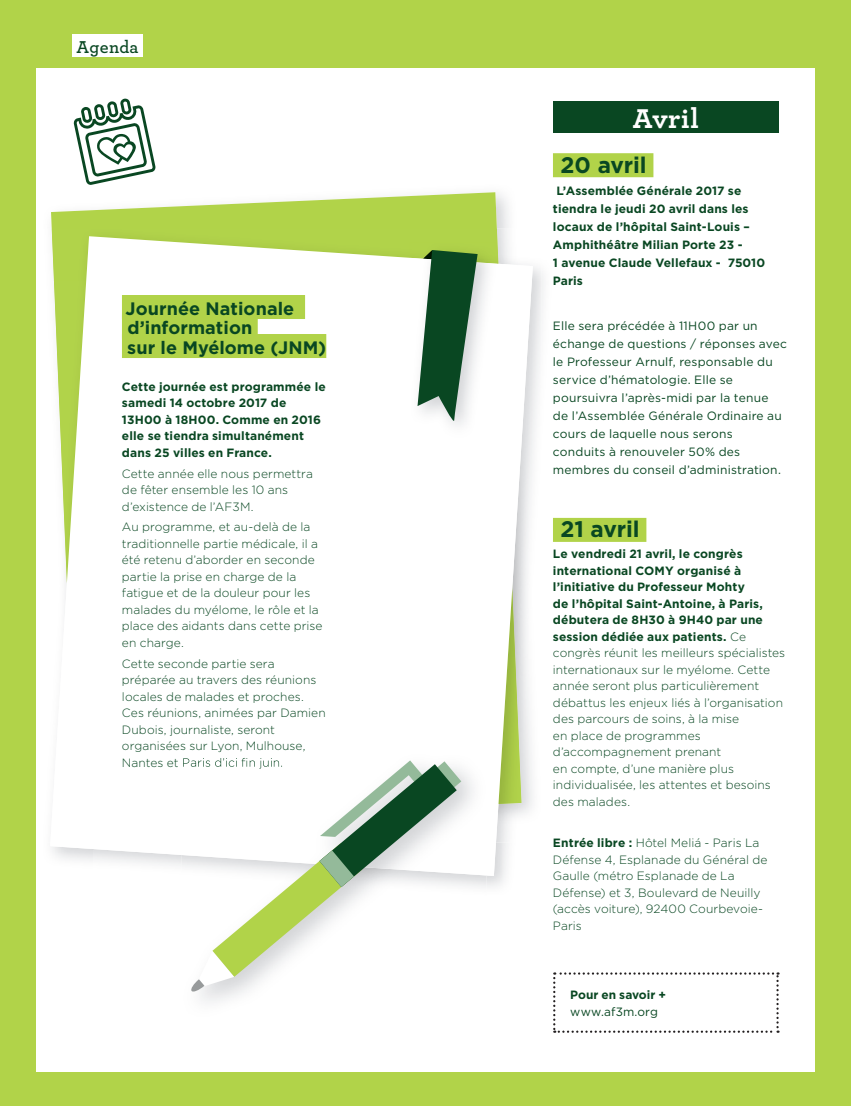
<style>
.page{position:relative;width:851px;height:1106px;background:#fff}
.page>*{position:absolute;margin:0;border:0;box-sizing:border-box;transform-origin:0 0}
.t1{font:700 28.5px "Archer";letter-spacing:.02em;color:#fff}
.t2{font:700 22.5px "Gotham";letter-spacing:-.005em;color:#094722}
.t3{font:700 18px/19.5px "Gotham";letter-spacing:.005em;color:#094722}
.t4{font:600 18px "Archer";letter-spacing:.01em;color:#094722}
.t5{font:300 12px/16.5px "Gotham";letter-spacing:.005em;color:#094722}
.t6{font:12px/18px "Gotham";letter-spacing:.015em;color:#094722}
.t7{font:700 12px/18px "Gotham";letter-spacing:.01em;color:#094722}
.s1{font-weight:700}
</style>
<div class="page">
<div style="left:0;top:0;width:850px;height:1106px;background:#b1d349"></div>
<div style="left:36px;top:68px;width:778px;height:1003px;background:#fff"></div>
<svg style="left:51px;top:192px;width:458px;height:37px;fill:#b1d349"></svg>
<svg style="left:553px;top:972px;width:225px;height:60px"></svg>
<div style="left:72px;top:34px;width:71px;height:23px;background:#fff"></div>
<div style="left:553px;top:153px;width:100px;height:24px;background:#b1d349"></div>
<div style="left:553px;top:518px;width:93px;height:24px;background:#b1d349"></div>
<div style="left:553px;top:101px;width:225px;height:31px;background:#094722"></div>
<svg style="left:73px;top:98px;width:83px;height:87px"></svg>
<div style="left:52px;top:229px;width:446px;height:7px;background:#b1d34a"></div>
<svg style="left:52px;top:236px;width:480px;height:640px"></svg>
<div style="left:116px;top:294px;width:210px;height:501px;background:#fff"></div>
<div style="left:122px;top:295px;width:183px;height:24px;background:#b1d349"></div>
<div style="left:122px;top:314px;width:136px;height:24px;background:#b1d349"></div>
<div style="left:122px;top:334px;width:204px;height:24px;background:#b1d349"></div>
<img style="left:410px;top:242px;width:87px;height:16px">
<img style="left:410px;top:258px;width:87px;height:181px">
<svg style="left:417px;top:250px;width:60px;height:176px"></svg>
<img style="left:182px;top:751px;width:304px;height:124px">
<img style="left:182px;top:751px;width:144px;height:44px">
<img style="left:207px;top:751px;width:98px;height:1px">
<svg style="left:182px;top:751px;width:25px;height:1px"></svg>
<img style="left:182px;top:758px;width:100px;height:10px">
<img style="left:182px;top:758px;width:39px;height:9px">
<svg style="left:190px;top:760px;width:271px;height:232px"></svg>
<h3 class="t4" style="left:77px;top:40px;width:63px">Agenda</h3>
<h3 class="t3" style="left:125px;top:299px;width:202px">Journée Nationale d’information<br>sur le Myélome (JNM)</h3>
<p class="t7" style="left:122px;top:378px;width:205px;line-height:16.5px">Cette journée est programmée le samedi 14 octobre 2017 de<br>13H00 à 18H00. Comme en 2016 elle se tiendra simultanément dans 25 villes en France.</p>
<p class="t5" style="left:122px;top:465px;width:192px">Cette année elle nous permettra de fêter ensemble les 10 ans d’existence de l’AF3M.</p>
<p class="t5" style="left:122px;top:519px;width:202px">Au programme, et au-delà de la traditionnelle partie médicale, il a été retenu d’aborder en seconde partie la prise en charge de la fatigue et de la douleur pour les malades du myélome, le rôle et la place des aidants dans cette prise en charge.</p>
<p class="t5" style="left:122px;top:655px;width:205px">Cette seconde partie sera préparée au travers des réunions locales de malades et proches.<br>Ces réunions, animées par Damien<br>Dubois, journaliste, seront organisées sur Lyon, Mulhouse,</p>
<h1 class="t1" style="left:632px;top:109px;width:68px">Avril</h1>
<h2 class="t2" style="left:560px;top:152px;width:88px">20 avril</h2>
<p class="t7" style="left:553px;top:182px;width:214px">L’Assemblée Générale 2017 se tiendra le jeudi 20 avril dans les locaux de l’hôpital Saint-Louis –<br>Amphithéâtre Milian Porte 23 -<br>1 avenue Claude Vellefaux - 75010<br>Paris</p>
<p class="t6" style="left:553px;top:316px;width:235px">Elle sera précédée à 11H00 par un échange de questions / réponses avec le Professeur Arnulf, responsable du service d’hématologie. Elle se poursuivra l’après-midi par la tenue<br>de l’Assemblée Générale Ordinaire au cours de laquelle nous serons conduits à renouveler 50% des membres du conseil d’administration.</p>
<h2 class="t2" style="left:560px;top:517px;width:81px">21 avril</h2>
<p class="t5" style="left:553px;top:546px;width:234px"><span class="s1">Le vendredi 21 avril, le congrès international COMY organisé à l’initiative du Professeur Mohty<br>de l’hôpital Saint-Antoine, à Paris, débutera de 8H30 à 9H40 par une session dédiée aux patients.</span> Ce congrès réunit les meilleurs spécialistes internationaux sur le myélome. Cette année seront plus particulièrement débattus les enjeux liés à l’organisation des parcours de soins, à la mise<br>en place de programmes d’accompagnement prenant<br>en compte, d’une manière plus individualisée, les attentes et besoins des malades.</p>
<p class="t5" style="left:553px;top:835px;width:216px"><span class="s1">Entrée libre :</span> Hôtel Meliá - Paris La<br>Défense 4, Esplanade du Général de<br>Gaulle (métro Esplanade de La<br>Défense) et 3, Boulevard de Neuilly (accès voiture), 92400 Courbevoie-<br>Paris</p>
<p class="t7" style="left:570px;top:986px;width:97px">Pour en savoir +</p>
<p class="t6" style="left:570px;top:1002px;width:89px">www.af3m.org</p>
</div>
